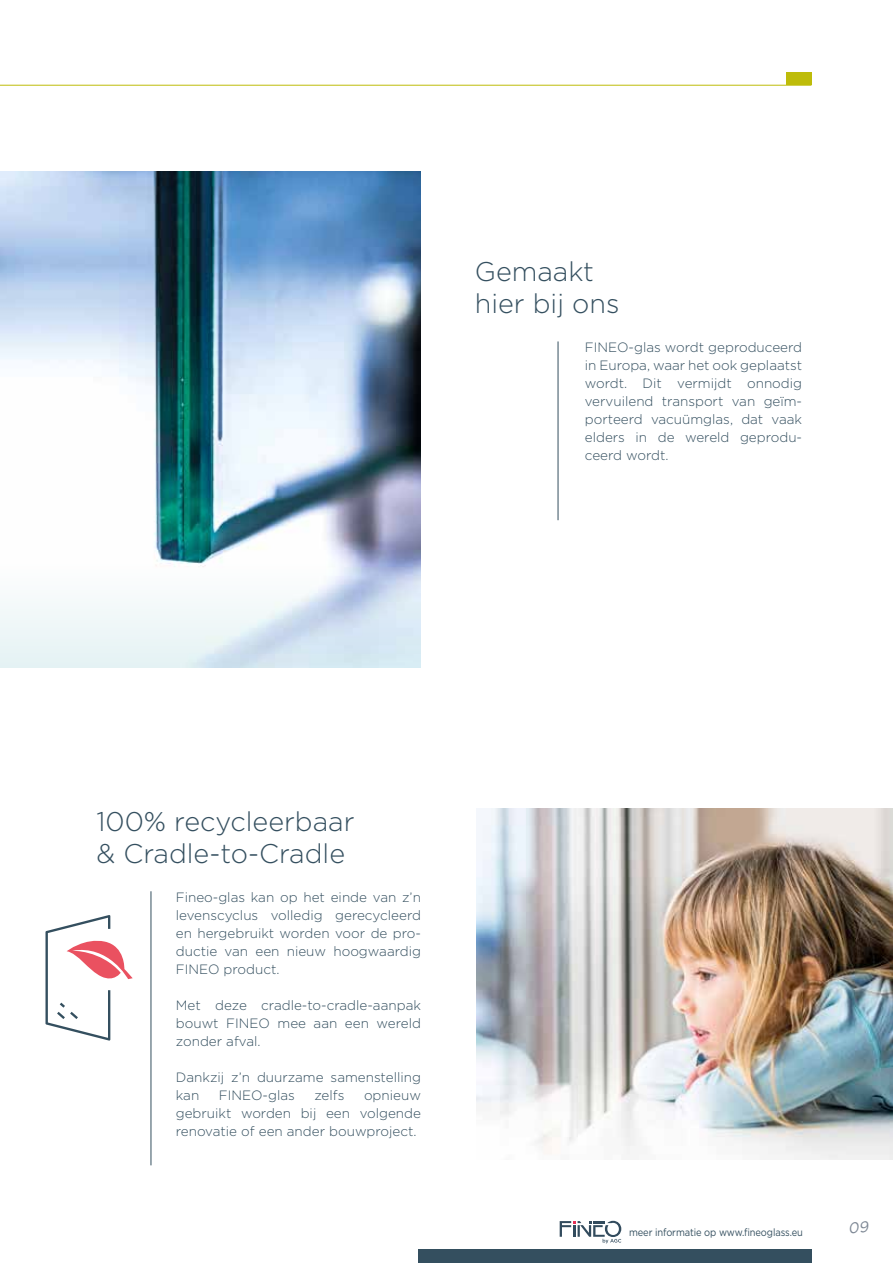
<style>
.page{position:relative;width:893px;height:1263px;background:#fff}
.page>*{position:absolute;margin:0;border:0;box-sizing:border-box;transform-origin:0 0}
.t1{font:300 27px/32.4px "Gotham";color:#344f5f}
.t2{font:300 13.5px/18px "Gotham";color:#344f5f;text-align:justify}
.t3{font:10.5px "Gotham";letter-spacing:-.01em;color:#344f5f;scale:.89 1}
</style>
<div class="page">
<img style="left:0;top:172px;width:421px;height:245px">
<img style="left:476px;top:808px;width:417px;height:352px">
<svg style="left:45px;top:915px;width:88px;height:125px"></svg>
<svg style="left:0;top:417px;width:421px;height:251px"></svg>
<hr style="left:0;top:85px;width:811px;height:1px;background:#bebc0a">
<div style="left:418px;top:1249px;width:393px;height:14px;background:#344f5f"></div>
<svg style="left:560px;top:1221px;width:61px;height:22px"></svg>
<div style="left:787px;top:72px;width:25px;height:13px;background:#bebc0a"></div>
<hr style="left:558px;top:341px;width:1px;height:179px;background:#344f5f">
<hr style="left:151px;top:891px;width:1px;height:274px;background:#344f5f">
<h1 class="t1" style="left:475px;top:254px;width:146px">Gemaakt hier bij ons</h1>
<p class="t2" style="left:585px;top:338px;width:219px">FINEO-glas wordt geproduceerd in Europa, waar het ook geplaatst wordt. Dit vermijdt onnodig vervuilend transport van geïm&shy;porteerd vacuümglas, dat vaak elders in de wereld geprodu&shy;ceerd wordt.</p>
<h1 class="t1" style="left:97px;top:804px;width:260px">100% recycleerbaar &amp; Cradle-to-Cradle</h1>
<p class="t2" style="left:176px;top:888px;width:247px">Fineo-glas kan op het einde van z’n levenscyclus volledig gerecycleerd en hergebruikt worden voor de pro&shy;ductie van een nieuw hoogwaardig FINEO product.</p>
<p class="t2" style="left:176px;top:996px;width:247px">Met deze cradle-to-cradle-aanpak bouwt FINEO mee aan een wereld zonder afval.</p>
<p class="t2" style="left:176px;top:1068px;width:247px">Dankzij z’n duurzame samenstelling kan</p>
<p class="t2" style="left:219px;top:1086px;width:77px">FINEO-glas</p>
<p class="t2" style="left:314px;top:1086px;width:32px">zelfs</p>
<p class="t2" style="left:176px;top:1086px;width:247px;text-indent:188px">opnieuw gebruikt worden bij een volgende renovatie of een ander bouwproject.</p>
<p class="t3" style="left:629px;top:1225px;width:197px">meer informatie op www.fineoglass.eu</p>
</div>
